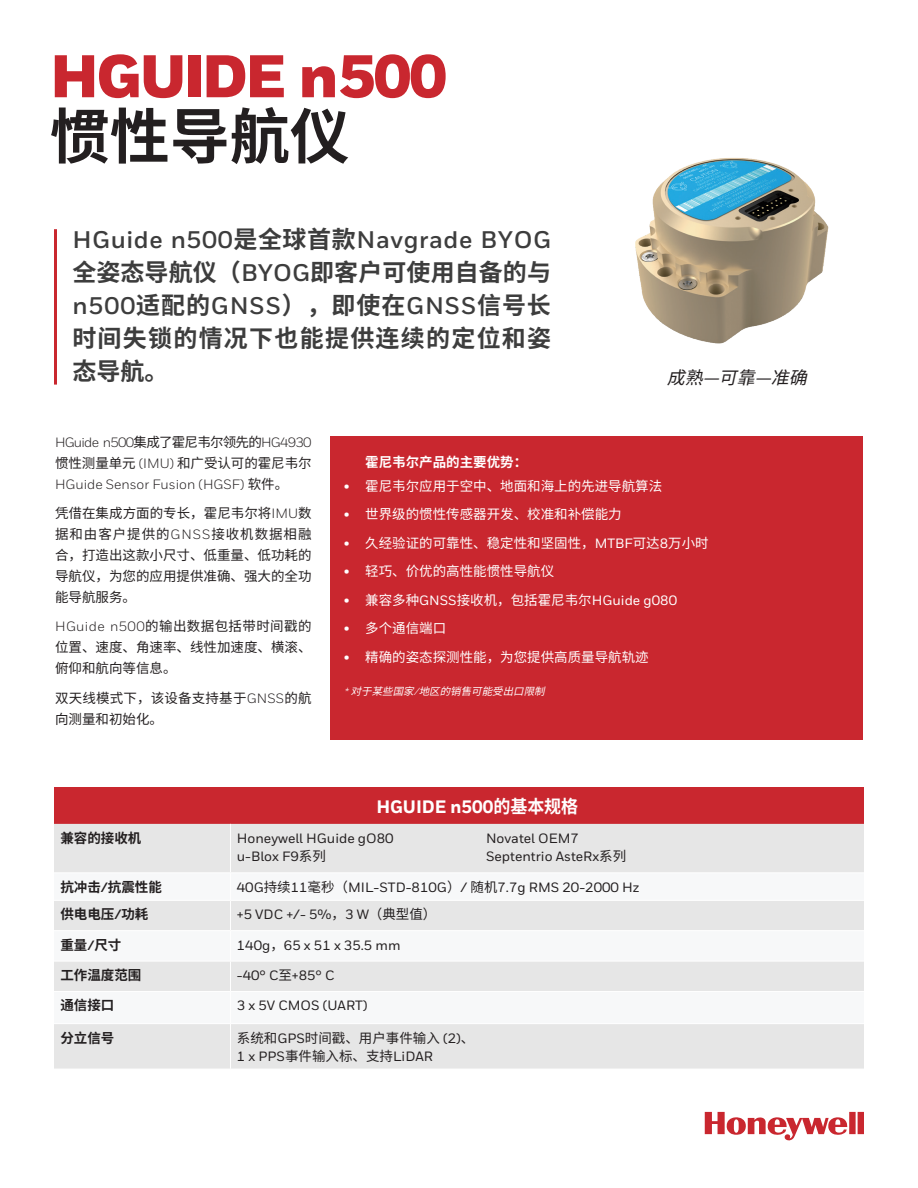
<style>
.page{position:relative;width:918px;height:1188px;background:#fff}
.page>*{position:absolute;margin:0;border:0;box-sizing:border-box;transform-origin:0 0}
.t1{font:900 60px "Honeywell Sans";letter-spacing:-.04em;color:#c9272f}
.t2{font:700 60px "Source Han Sans CN";color:#231f20}
.t3{font:700 24px "Honeywell Sans";letter-spacing:.025em;color:#3d3d3d}
.t4{font:700 24px/33px "Source Han Sans CN";letter-spacing:.055em;color:#3d3d3d}
.t5{font:700 24px "Source Han Sans CN";letter-spacing:.005em;color:#3d3d3d}
.t6{font:800 18px "Honeywell Sans";color:#fff;scale:.94 1}
.t7{font:italic 17.55px "Source Han Sans CN";color:#231f20}
.t8{font:13.5px/21px "Source Han Sans CN";color:#231f20;text-align:justify}
.t9{font:500 13.5px/27.5px "Honeywell Sans";color:#231f20}
.t10{font:13.5px "Source Han Sans CN";color:#fff}
.t11{font:700 13.5px/27.5px "Source Han Sans CN";color:#231f20}
.t12{font:500 13.5px "Honeywell Sans";color:#fff}
.t13{font:13.5px "Honeywell Sans";color:#231f20}
.t14{font:13.5px "Honeywell Sans";letter-spacing:-.055em;color:#231f20}
.t15{font:700 13.5px "Source Han Sans CN";color:#fff}
.t16{font:italic 10.2px "Source Han Sans CN";color:#fff}
.s1{font-family:"Source Han Sans CN"}
.s2{font-family:"Honeywell Sans"}
.s3{font-family:"Honeywell Sans";font-weight:500}
.s4{font-family:"Source Han Sans CN";font-weight:400}
.s5{font-family:"Source Han Sans CN";font-weight:700}
</style>
<div class="page">
<div style="left:330px;top:436px;width:533px;height:303px;background:#c9272f"></div>
<div style="left:54px;top:788px;width:810px;height:36px;background:#c9272f"></div>
<div style="left:54px;top:824px;width:810px;height:245px;background:#e6e6e6"></div>
<svg style="left:54px;top:873px;width:810px;height:150px"></svg>
<hr style="left:230px;top:824px;width:1px;height:48px;background:#fff">
<hr style="left:54px;top:872px;width:176px;height:1px;background:#fff">
<hr style="left:230px;top:872px;width:634px;height:1px;background:#fff">
<svg style="left:230px;top:873px;width:1px;height:57px"></svg>
<hr style="left:230px;top:931px;width:1px;height:30px;background:#fff">
<hr style="left:230px;top:992px;width:1px;height:31px;background:#fff">
<hr style="left:54px;top:1023px;width:176px;height:1px;background:#fff">
<hr style="left:230px;top:1023px;width:634px;height:1px;background:#fff">
<hr style="left:230px;top:1024px;width:1px;height:45px;background:#fff">
<hr style="left:54px;top:900px;width:176px;height:1px;background:#fff">
<hr style="left:230px;top:900px;width:634px;height:1px;background:#fff">
<hr style="left:54px;top:930px;width:176px;height:1px;background:#fff">
<hr style="left:230px;top:930px;width:634px;height:1px;background:#fff">
<hr style="left:54px;top:961px;width:176px;height:1px;background:#fff">
<hr style="left:230px;top:961px;width:634px;height:1px;background:#fff">
<hr style="left:230px;top:961px;width:1px;height:30px;background:#fff">
<hr style="left:54px;top:991px;width:176px;height:1px;background:#fff">
<hr style="left:230px;top:991px;width:634px;height:1px;background:#fff">
<hr style="left:54px;top:229px;width:3px;height:156px;background:#c9272f">
<svg style="left:705px;top:1112px;width:159px;height:29px"></svg>
<img style="left:635px;top:158px;width:194px;height:186px">
<h1 class="t1" style="left:50px;top:39px;width:399px">HGUIDE n500</h1>
<h1 class="t2" style="left:50px;top:103px;width:302px">惯性导航仪</h1>
<h2 class="t3" style="left:72px;top:226px;width:480px">HGuide n500<span class="s1">是全球首款</span>Navgrade BYOG</h2>
<h2 class="t5" style="left:72px;top:259px;width:480px">全姿态导航仪（<span class="s2">BYOG</span>即客户可使用自备的与</h2>
<h2 class="t3" style="left:72px;top:292px;width:480px">n500<span class="s1">适配的</span>GNSS<span class="s1">），即使在</span>GNSS<span class="s1">信号长</span></h2>
<h2 class="t4" style="left:72px;top:323px;width:480px">时间失锁的情况下也能提供连续的定位和姿态导航。</h2>
<p class="t7" style="left:667px;top:367px;width:152px">成熟—可靠—准确</p>
<p class="t14" style="left:55px;top:434px;width:258px">HGuide n500<span class="s1">集成了霍尼韦尔领先的</span>HG4930</p>
<p class="t8" style="left:55px;top:453px;width:258px">惯性测量单元 <span class="s2">(IMU)</span> 和广受认可的霍尼韦尔</p>
<p class="t13" style="left:55px;top:476px;width:235px">HGuide Sensor Fusion (HGSF) <span class="s1">软件。</span></p>
<p class="t8" style="left:55px;top:503px;width:258px">凭借在集成方面的专长，霍尼韦尔将<span class="s2">IMU</span>数据和由客户提供的<span class="s2">GNSS</span>接收机数据相融合，打造出这款小尺寸、低重量、低功耗的导航仪，为您的应用提供准确、强大的全功能导航服务。</p>
<p class="t8" style="left:55px;top:616px;width:258px"><span class="s2">HGuide n500</span>的输出数据包括带时间戳的位置、速度、角速率、线性加速度、横滚、俯仰和航向等信息。</p>
<p class="t8" style="left:55px;top:688px;width:258px">双天线模式下，该设备支持基于<span class="s2">GNSS</span>的航向测量和初始化。</p>
<p class="t15" style="left:365px;top:454px;width:163px">霍尼韦尔产品的主要优势：</p>
<p class="t10" style="left:344px;top:478px;width:320px"><span class="s3">•</span> 霍尼韦尔应用于空中、地面和海上的先进导航算法</p>
<p class="t10" style="left:344px;top:507px;width:279px"><span class="s3">•</span> 世界级的惯性传感器开发、校准和补偿能力</p>
<p class="t10" style="left:344px;top:535px;width:366px"><span class="s3">•</span> 久经验证的可靠性、稳定性和坚固性，<span class="s3">MTBF</span>可达<span class="s3">8</span>万小时</p>
<p class="t10" style="left:344px;top:564px;width:212px"><span class="s3">•</span> 轻巧、价优的高性能惯性导航仪</p>
<p class="t12" style="left:344px;top:592px;width:335px">• <span class="s4">兼容多种</span>GNSS<span class="s4">接收机，包括霍尼韦尔</span>HGuide g080</p>
<p class="t10" style="left:344px;top:621px;width:104px"><span class="s3">•</span> 多个通信端口</p>
<p class="t10" style="left:344px;top:649px;width:306px"><span class="s3">•</span> 精确的姿态探测性能，为您提供高质量导航轨迹</p>
<p class="t16" style="left:344px;top:685px;width:208px"><span class="s2">*</span>对于某些国家<span class="s2">/</span>地区的销售可能受出口限制</p>
<h3 class="t6" style="left:376px;top:796px;width:216px">HGUIDE n500<span class="s5">的基本规格</span></h3>
<p class="t11" style="left:60px;top:824px;width:82px">兼容的接收机</p>
<p class="t11" style="left:60px;top:873px;width:103px">抗冲击<span class="s2">/</span>抗震性能供电电压<span class="s2">/</span>功耗</p>
<p class="t11" style="left:60px;top:931px;width:63px">重量<span class="s2">/</span>尺寸</p>
<p class="t11" style="left:60px;top:962px;width:82px">工作温度范围</p>
<p class="t11" style="left:60px;top:992px;width:55px">通信接口</p>
<p class="t11" style="left:60px;top:1024px;width:55px">分立信号</p>
<p class="t9" style="left:237px;top:825px;width:158px">Honeywell HGuide gO80</p>
<p class="t9" style="left:486px;top:825px;width:94px">Novatel OEM7</p>
<p class="t9" style="left:237px;top:843px;width:91px">u-Blox F9<span class="s4">系列</span></p>
<p class="t9" style="left:486px;top:843px;width:142px">Septentrio AsteRx<span class="s4">系列</span></p>
<p class="t9" style="left:237px;top:874px;width:404px">40G<span class="s4">持续</span>11<span class="s4">毫秒（</span>MIL-STD-810G<span class="s4">）</span>/ <span class="s4">随机</span>7.7g RMS 20-2000 Hz +5 VDC +/- 5%<span class="s4">，</span>3 W<span class="s4">（典型值）</span></p>
<p class="t9" style="left:237px;top:931px;width:165px">140g<span class="s4">，</span>65 x 51 x 35.5 mm</p>
<p class="t9" style="left:237px;top:962px;width:99px">-40° C<span class="s4">至</span>+85° C</p>
<p class="t9" style="left:237px;top:992px;width:132px">3 x 5V CMOS (UART)</p>
<p class="t8" style="left:237px;top:1027px;width:239px">系统和<span class="s3">GPS</span>时间戳、用户事件输入 <span class="s3">(2)</span>、</p>
<p class="t9" style="left:237px;top:1042px;width:198px">1 x PPS<span class="s4">事件输入标、支持</span>LiDAR</p>
</div>
